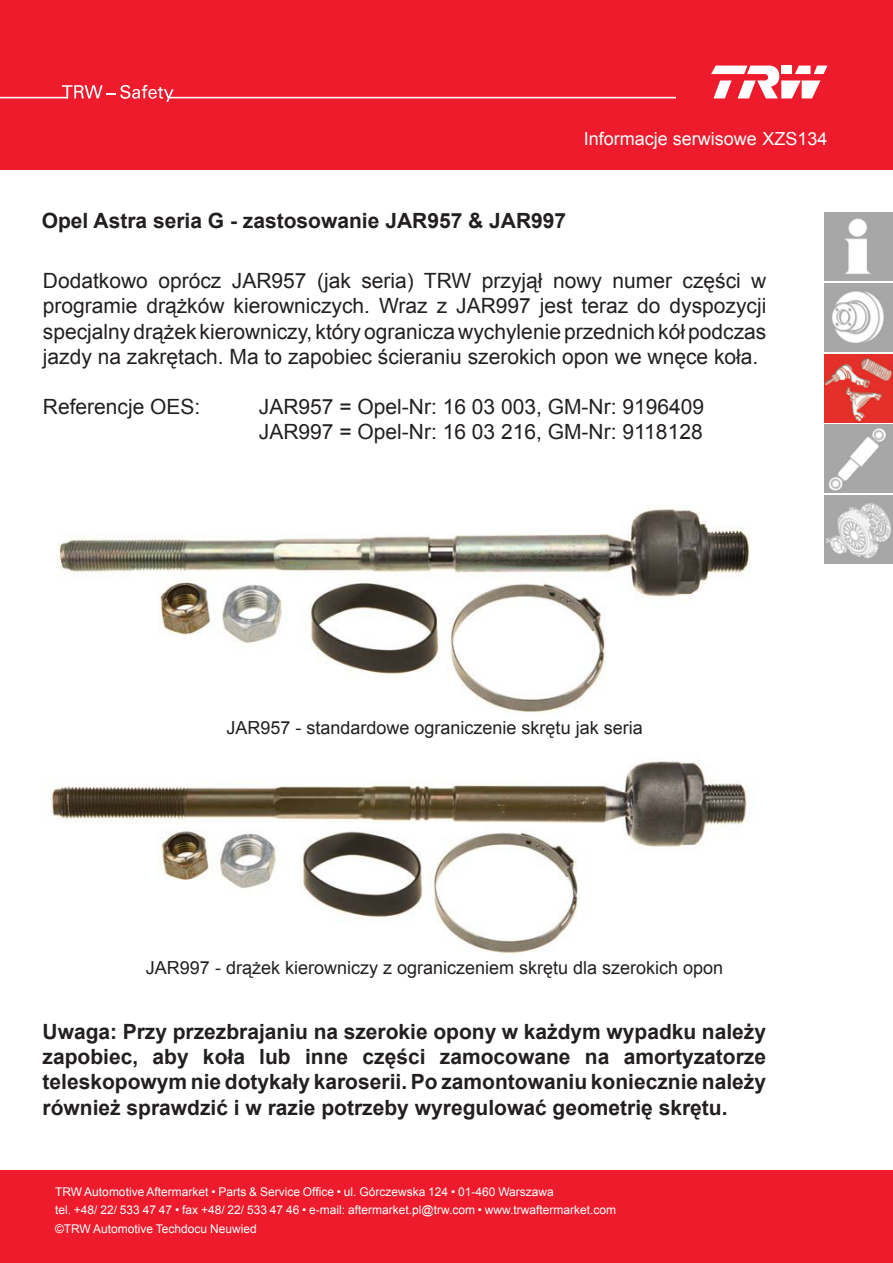
<style>
.page{position:relative;width:893px;height:1263px;background:#ee1b2c}
.page>*{position:absolute;margin:0;border:0;box-sizing:border-box;transform-origin:0 0}
.Fließtext{font:21px/25.2px "Arial";color:#231f20;text-align:justify}
.Fließtext-2{font:700 21px/25.2px "Arial";color:#231f20;text-align:justify}
.t1{font:18px "Arial";color:#231f20}
.t2{font:18px "Arial";color:#fff}
.Body_copy{font:12px "Arial";color:#fff}
</style>
<div class="page">
<div style="left:0;top:171px;width:893px;height:999px;background:#fff"></div>
<svg style="left:62px;top:85px;width:112px;height:17px"></svg>
<hr style="left:0;top:97px;width:68px;height:1px;background:#fff">
<hr style="left:168px;top:97px;width:507px;height:1px;background:#fff">
<svg style="left:711px;top:66px;width:116px;height:32px"></svg>
<img style="left:825px;top:213px;width:68px;height:68px">
<img style="left:825px;top:283px;width:68px;height:68px">
<img style="left:825px;top:354px;width:68px;height:68px">
<img style="left:825px;top:425px;width:68px;height:68px">
<img style="left:825px;top:495px;width:68px;height:68px">
<img style="left:57px;top:508px;width:693px;height:205px">
<img style="left:50px;top:761px;width:697px;height:193px">
<p class="t2" style="left:584px;top:127px;width:245px">Informacje serwisowe XZS134</p>
<p class="Fließtext-2" style="left:42px;top:208px;width:526px">Opel Astra seria G - zastosowanie JAR957 &amp; JAR997</p>
<p class="Fließtext" style="left:43px;top:268px;width:725px">Dodatkowo oprócz JAR957 (jak seria) TRW przyjął nowy numer części w programie drążków kierowniczych. Wraz z JAR997 jest teraz do dyspozycji specjalny drążek kierowniczy, który ogranicza wychylenie przednich kół podczas jazdy na zakrętach. Ma to zapobiec ścieraniu szerokich opon we wnęce koła.</p>
<p class="Fließtext" style="left:43px;top:394px;width:159px">Referencje OES:</p>
<p class="Fließtext" style="left:259px;top:394px;width:447px">JAR957 = Opel-Nr: 16 03 003, GM-Nr: 9196409</p>
<p class="Fließtext" style="left:259px;top:420px;width:445px">JAR997 = Opel-Nr: 16 03 216, GM-Nr: 9118128</p>
<p class="t1" style="left:226px;top:716px;width:418px">JAR957 - standardowe ograniczenie skrętu jak seria</p>
<p class="t1" style="left:146px;top:955px;width:579px">JAR997 - drążek kierowniczy z ograniczeniem skrętu dla szerokich opon</p>
<p class="Fließtext-2" style="left:43px;top:1020px;width:725px">Uwaga: Przy przezbrajaniu na szerokie opony w każdym wypadku należy zapobiec, aby koła lub inne części zamocowane na amortyzatorze teleskopowym nie dotykały karoserii. Po zamontowaniu koniecznie należy również sprawdzić i w razie potrzeby wyregulować geometrię skrętu.</p>
<p class="Body_copy" style="left:55px;top:1184px;width:500px">TRW Automotive Aftermarket • Parts &amp; Service Office • ul. Górczewska 124 • 01-460 Warszawa</p>
<p class="Body_copy" style="left:55px;top:1201px;width:563px">tel. +48/ 22/ 533 47 47 • fax +48/ 22/ 533 47 46 • e-mail: aftermarket.pl@trw.com • www.trwaftermarket.com</p>
<p class="Body_copy" style="left:55px;top:1221px;width:203px">©TRW Automotive Techdocu Neuwied</p>
</div>
